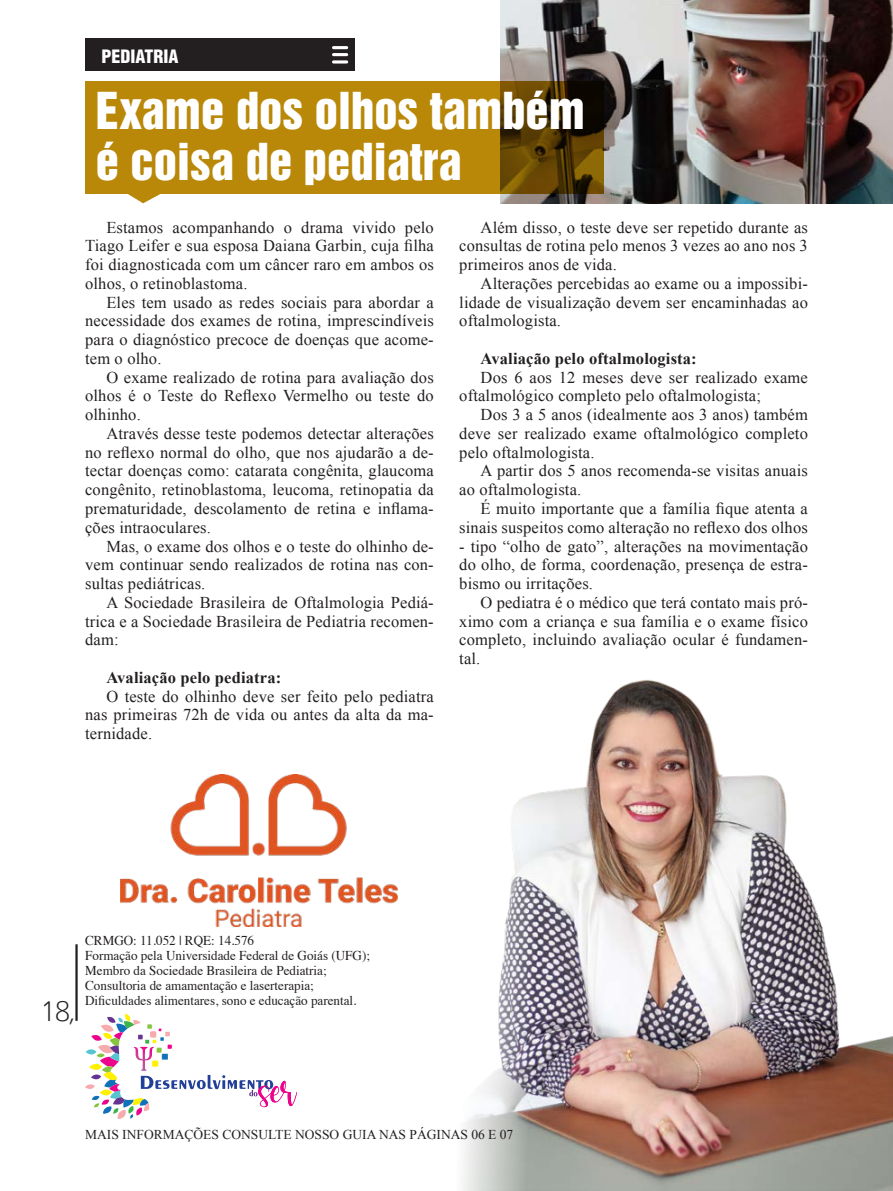
<style>
.page{position:relative;width:893px;height:1191px;background:#fff}
.page>*{position:absolute;margin:0;border:0;box-sizing:border-box;transform-origin:0 0}
.titulo{font:46.5px/51.2px "Helvetica Inserat LT Std";color:#fff}
.t1{font:100 32.4px "Colaborate";color:#231f20}
.categoria{font:900 condensed 18px "Helvetica";color:#fff}
.texto{font:16.5px/18.8px "Times New Roman";letter-spacing:.01em;color:#231f20;text-align:justify}
.texto-2{font:700 16.5px "Times New Roman";letter-spacing:.01em;color:#231f20}
.texto-3{font:13.5px "Times";color:#231f20}
.texto-4{font:13.5px "Times New Roman";color:#231f20}
</style>
<div class="page">
<hr style="left:75px;top:944px;width:3px;height:76px;background:#231f20">
<img style="left:501px;top:0;width:392px;height:203px">
<img style="left:462px;top:680px;width:431px;height:511px">
<svg style="left:85px;top:81px;width:519px;height:112px;background:#a47706"></svg>
<svg style="left:124px;top:191px;width:41px;height:12px"></svg>
<div style="left:85px;top:39px;width:269px;height:32px;background:#231f20"></div>
<hr style="left:332px;top:46px;width:16px;height:3px;background:#fff;border-radius:2px">
<hr style="left:332px;top:53px;width:16px;height:3px;background:#fff;border-radius:2px">
<svg style="left:332px;top:60px;width:16px;height:4px"></svg>
<svg style="left:85px;top:1014px;width:212px;height:104px"></svg>
<img style="left:121px;top:774px;width:277px;height:152px">
<p class="categoria" style="left:102px;top:45px;width:79px">PEDIATRIA</p>
<p class="titulo" style="left:96px;top:86px;width:491px">Exame dos olhos também é coisa de pediatra</p>
<p class="texto" style="left:85px;top:217px;width:350px;text-indent:21px">Estamos acompanhando o drama vivido pelo Tiago Leifer e sua esposa Daiana Garbin, cuja filha foi diagnosticada com um câncer raro em ambos os olhos, o retinoblastoma.</p>
<p class="texto" style="left:85px;top:292px;width:350px;text-indent:21px">Eles tem usado as redes sociais para abordar a necessidade dos exames de rotina, imprescindíveis para o diagnóstico precoce de doenças que acome&shy;tem o olho.</p>
<p class="texto" style="left:85px;top:367px;width:350px;text-indent:21px">O exame realizado de rotina para avaliação dos olhos é o Teste do Reflexo Vermelho ou teste do olhinho.</p>
<p class="texto" style="left:85px;top:424px;width:350px;text-indent:21px">Através desse teste podemos detectar alterações no reflexo normal do olho, que nos ajudarão a de&shy;tectar doenças como: catarata congênita, glaucoma congênito, retinoblastoma, leucoma, retinopatia da prematuridade, descolamento de retina e inflama&shy;ções intraoculares.</p>
<p class="texto" style="left:85px;top:536px;width:350px;text-indent:21px">Mas, o exame dos olhos e o teste do olhinho de&shy;vem continuar sendo realizados de rotina nas con&shy;sultas pediátricas.</p>
<p class="texto" style="left:85px;top:592px;width:350px;text-indent:21px">A Sociedade Brasileira de Oftalmologia Pediá&shy;trica e a Sociedade Brasileira de Pediatria recomen&shy;dam:</p>
<p class="texto-2" style="left:106px;top:666px;width:176px">Avaliação pelo pediatra:</p>
<p class="texto" style="left:85px;top:686px;width:350px;text-indent:21px">O teste do olhinho deve ser feito pelo pediatra nas primeiras 72h de vida ou antes da alta da ma&shy;ternidade.</p>
<p class="texto" style="left:459px;top:217px;width:350px;text-indent:21px">Além disso, o teste deve ser repetido durante as consultas de rotina pelo menos 3 vezes ao ano nos 3 primeiros anos de vida.</p>
<p class="texto" style="left:459px;top:274px;width:350px;text-indent:21px">Alterações percebidas ao exame ou a impossibi&shy;lidade de visualização devem ser encaminhadas ao oftalmologista.</p>
<p class="texto-2" style="left:481px;top:347px;width:218px">Avaliação pelo oftalmologista:</p>
<p class="texto" style="left:459px;top:367px;width:350px;text-indent:21px">Dos 6 aos 12 meses deve ser realizado exame oftalmológico completo pelo oftalmologista;</p>
<p class="texto" style="left:459px;top:405px;width:350px;text-indent:21px">Dos 3 a 5 anos (idealmente aos 3 anos) também deve ser realizado exame oftalmológico completo pelo oftalmologista.</p>
<p class="texto" style="left:459px;top:461px;width:350px;text-indent:21px">A partir dos 5 anos recomenda-se visitas anuais ao oftalmologista.</p>
<p class="texto" style="left:459px;top:499px;width:350px;text-align:right">É muito importante que a família fique atenta a sinais suspeitos como alteração no reflexo dos olhos</p>
<p class="texto" style="left:459px;top:536px;width:350px">- tipo “olho de gato”, alterações na movimentação do olho, de forma, coordenação, presença de estra&shy;bismo ou irritações.</p>
<p class="texto" style="left:459px;top:592px;width:350px;text-indent:21px">O pediatra é o médico que terá contato mais pró&shy;ximo com a criança e sua família e o exame físico completo, incluindo avaliação ocular é fundamen&shy;tal.</p>
<h2 class="t1" style="left:40px;top:993px;width:38px">18,</h2>
<p class="texto-3" style="left:85px;top:927px;width:171px">CRMGO: 11.052 | RQE: 14.576</p>
<p class="texto-3" style="left:85px;top:942px;width:286px">Formação pela Universidade Federal de Goiás (UFG);</p>
<p class="texto-3" style="left:85px;top:957px;width:243px">Membro da Sociedade Brasileira de Pediatria;</p>
<p class="texto-3" style="left:85px;top:972px;width:230px">Consultoria de amamentação e laserterapia;</p>
<p class="texto-3" style="left:85px;top:987px;width:273px">Dificuldades alimentares, sono e educação parental.</p>
<p class="texto-4" style="left:85px;top:1125px;width:430px">MAIS INFORMAÇÕES CONSULTE NOSSO GUIA NAS PÁGINAS 06 E 07</p>
</div>
